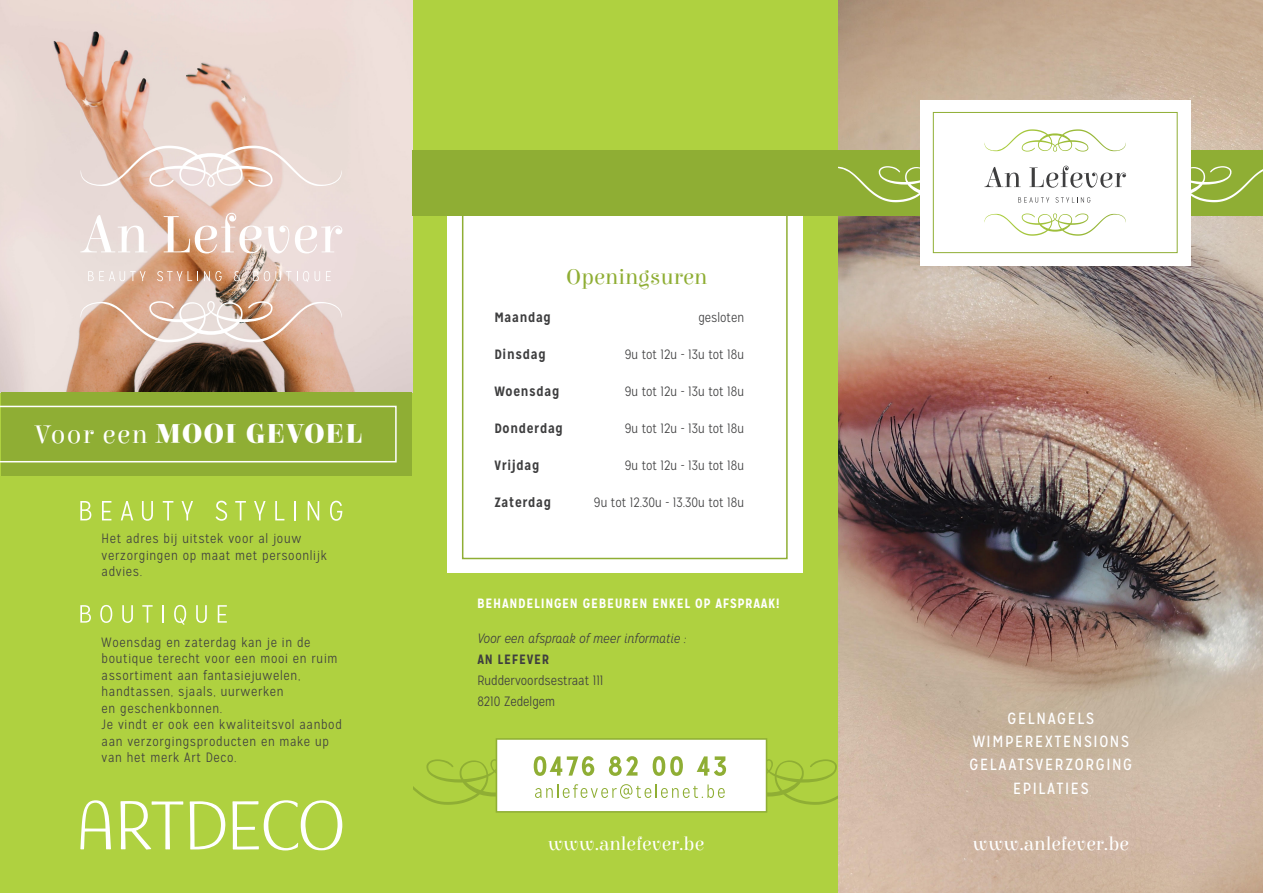
<style>
.page{position:relative;width:1263px;height:893px;background:#afd140}
.page>*{position:absolute;margin:0;border:0;box-sizing:border-box;transform-origin:0 0}
.Titel_section{font:900 27px "Elsie";letter-spacing:.05em;color:#fff}
.Titel_section-2{font:22.5px "Elsie";color:#8fae34}
.Titel_white{font:19.5px "Elsie";color:#fff}
.t1{font:16.2px "Mission Gothic";letter-spacing:.1em;color:#fff}
.t2{font:300 13.5px/16.5px "Mission Gothic";letter-spacing:.05em;color:#3e3e3f}
.t3{font:300 13.5px "Mission Gothic";color:#3e3e3f}
.t4{font:700 13.5px "Mission Gothic";letter-spacing:.05em;color:#3e3e3f}
.t5{font:700 13.5px "Mission Gothic";letter-spacing:.05em;color:#fff}
.t6{font:italic 300 13.5px "Mission Gothic";color:#3e3e3f}
.s1{font-weight:400}
</style>
<div class="page">
<div style="left:447px;top:152px;width:356px;height:421px;background:#fff"></div>
<div style="left:462px;top:152px;width:326px;height:407px;border:2px solid #8fae34"></div>
<svg style="left:413px;top:738px;width:426px;height:75px"></svg>
<img style="left:0;top:0;width:412px;height:393px">
<div style="left:412px;top:150px;width:427px;height:65px;background:#8fae34"></div>
<img style="left:839px;top:0;width:424px;height:893px">
<div style="left:834px;top:150px;width:429px;height:65px;background:#8fae34"></div>
<div style="left:920px;top:100px;width:270px;height:165px;background:#fff"></div>
<svg style="left:838px;top:166px;width:425px;height:37px"></svg>
<svg style="left:984px;top:129px;width:94px;height:23px"></svg>
<svg style="left:984px;top:213px;width:100px;height:23px"></svg>
<div style="left:933px;top:112px;width:244px;height:141px;border:1px solid #8fae34"></div>
<svg style="left:80px;top:800px;width:262px;height:50px"></svg>
<svg style="left:80px;top:501px;width:11px;height:19px"></svg>
<svg style="left:102px;top:501px;width:9px;height:19px"></svg>
<svg style="left:121px;top:501px;width:12px;height:19px"></svg>
<svg style="left:142px;top:501px;width:11px;height:20px"></svg>
<svg style="left:163px;top:501px;width:10px;height:19px"></svg>
<svg style="left:181px;top:501px;width:12px;height:19px"></svg>
<svg style="left:216px;top:501px;width:11px;height:20px"></svg>
<svg style="left:235px;top:501px;width:11px;height:19px"></svg>
<svg style="left:254px;top:501px;width:12px;height:19px"></svg>
<svg style="left:275px;top:501px;width:9px;height:19px"></svg>
<svg style="left:294px;top:501px;width:2px;height:19px"></svg>
<svg style="left:308px;top:501px;width:11px;height:19px"></svg>
<svg style="left:330px;top:501px;width:12px;height:20px"></svg>
<svg style="left:80px;top:605px;width:11px;height:18px"></svg>
<svg style="left:100px;top:605px;width:12px;height:18px"></svg>
<svg style="left:122px;top:605px;width:11px;height:18px"></svg>
<svg style="left:142px;top:605px;width:11px;height:18px"></svg>
<svg style="left:162px;top:605px;width:2px;height:18px"></svg>
<svg style="left:174px;top:605px;width:12px;height:20px"></svg>
<svg style="left:196px;top:605px;width:11px;height:18px"></svg>
<svg style="left:218px;top:605px;width:9px;height:18px"></svg>
<svg style="left:80px;top:215px;width:67px;height:37px"></svg>
<svg style="left:164px;top:213px;width:125px;height:40px"></svg>
<svg style="left:295px;top:226px;width:47px;height:27px"></svg>
<svg style="left:88px;top:271px;width:58px;height:10px"></svg>
<svg style="left:157px;top:271px;width:41px;height:10px"></svg>
<svg style="left:204px;top:271px;width:18px;height:10px"></svg>
<svg style="left:234px;top:271px;width:7px;height:10px"></svg>
<svg style="left:253px;top:271px;width:38px;height:10px"></svg>
<svg style="left:297px;top:271px;width:12px;height:11px"></svg>
<svg style="left:315px;top:271px;width:5px;height:10px"></svg>
<svg style="left:326px;top:271px;width:5px;height:10px"></svg>
<svg style="left:81px;top:146px;width:261px;height:41px"></svg>
<svg style="left:81px;top:301px;width:261px;height:41px"></svg>
<div style="left:2px;top:393px;width:410px;height:83px;background:#8fae34"></div>
<svg style="left:0;top:406px;width:397px;height:56px"></svg>
<p class="Titel_section" style="left:36px;top:419px;width:328px"><span class="s1">Voor een</span> MOOI GEVOEL</p>
<p class="t2" style="left:102px;top:530px;width:227px">Het adres bij uitstek voor al jouw verzorgingen op maat met persoonlijk advies.</p>
<p class="t2" style="left:102px;top:634px;width:242px">Woensdag en zaterdag kan je in de boutique terecht voor een mooi en ruim assortiment aan fantasiejuwelen, handtassen, sjaals, uurwerken<br>en geschenkbonnen.<br>Je vindt er ook een kwaliteitsvol aanbod aan verzorgingsproducten en make up van het merk Art Deco.</p>
<p class="Titel_section-2" style="left:566px;top:264px;width:143px">Openingsuren</p>
<p class="t4" style="left:494px;top:308px;width:58px">Maandag</p>
<p class="t3" style="left:698px;top:309px;width:47px">gesloten</p>
<p class="t4" style="left:494px;top:345px;width:53px">Dinsdag</p>
<p class="t3" style="left:625px;top:346px;width:121px">9u tot 12u - 13u tot 18u</p>
<p class="t4" style="left:494px;top:382px;width:67px">Woensdag</p>
<p class="t3" style="left:625px;top:383px;width:121px">9u tot 12u - 13u tot 18u</p>
<p class="t4" style="left:494px;top:419px;width:70px">Donderdag</p>
<p class="t3" style="left:625px;top:420px;width:121px">9u tot 12u - 13u tot 18u</p>
<p class="t4" style="left:494px;top:456px;width:47px">Vrijdag</p>
<p class="t3" style="left:625px;top:457px;width:121px">9u tot 12u - 13u tot 18u</p>
<p class="t4" style="left:494px;top:493px;width:58px">Zaterdag</p>
<p class="t3" style="left:594px;top:494px;width:152px">9u tot 12.30u - 13.30u tot 18u</p>
<p class="t5" style="left:477px;top:595px;width:304px">BEHANDELINGEN GEBEUREN ENKEL OP AFSPRAAK!</p>
<p class="t6" style="left:477px;top:630px;width:211px">Voor een afspraak of meer informatie :</p>
<p class="t4" style="left:477px;top:650px;width:74px">AN LEFEVER</p>
<p class="t3" style="left:477px;top:672px;width:128px">Ruddervoordsestraat 111</p>
<p class="t3" style="left:477px;top:693px;width:79px">8210 Zedelgem</p>
<p class="t1" style="left:1007px;top:708px;width:88px">GELNAGELS</p>
<p class="t1" style="left:973px;top:731px;width:158px">WIMPEREXTENSIONS</p>
<p class="t1" style="left:969px;top:755px;width:164px">GELAATSVERZORGING</p>
<p class="t1" style="left:1013px;top:778px;width:77px">EPILATIES</p>
<p class="Titel_white" style="left:548px;top:833px;width:158px">www.anlefever.be</p>
<p class="Titel_white" style="left:973px;top:833px;width:158px">www.anlefever.be</p>
</div>
